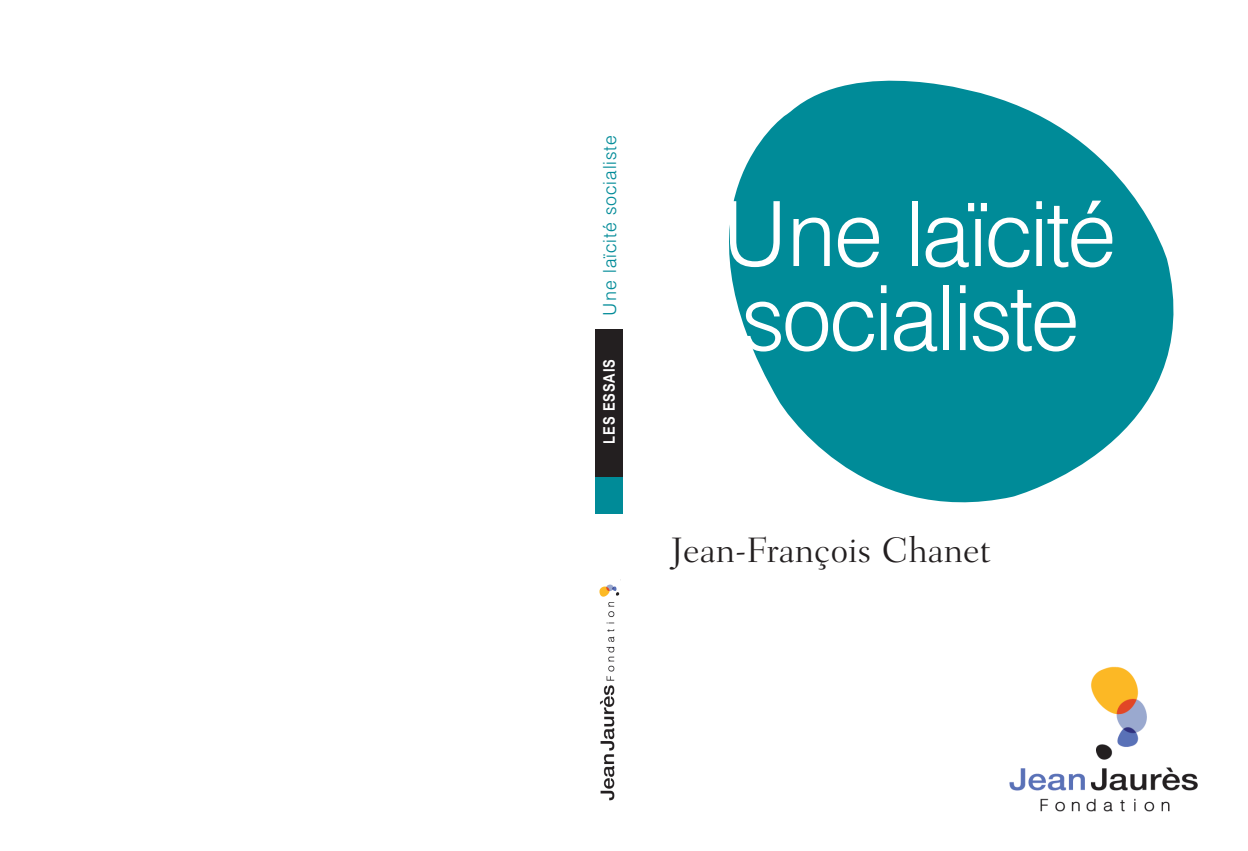
<style>
.page{position:relative;width:1248px;height:851px;background:#fff}
.page>*{position:absolute;margin:0;border:0;box-sizing:border-box;transform-origin:0 0}
.t1{font:300 90px/84px "AT Triumvirate";letter-spacing:-.02em;color:#fff}
.t2{font:300 36px "Fairfield LH";color:#231f20}
.t3{font:300 18px "AT Triumvirate";letter-spacing:.055em;color:#008b98}
.t4{font:700 16px "Arial Narrow";letter-spacing:.045em;color:#fff}
</style>
<div class="page">
<svg style="left:729px;top:80px;width:445px;height:423px;fill:#008b98"></svg>
<img style="left:1009px;top:666px;width:189px;height:146px">
<div style="left:594px;top:329px;width:28px;height:148px;background:#231f20"></div>
<div style="left:594px;top:477px;width:28px;height:36px;background:#008b98"></div>
<img style="left:600px;top:602px;width:15px;height:199px">
<img style="left:599px;top:584px;width:21px;height:13px">
<p class="t3" style="left:603px;top:315px;width:182px;rotate:-90deg">Une laïcité socialiste</p>
<p class="t4" style="left:599px;top:443px;width:86px;rotate:-90deg">LES ESSAIS</p>
<h1 class="t1" style="left:721px;top:201px;width:396px">Une laïcité socialiste</h1>
<h2 class="t2" style="left:670px;top:535px;width:322px">Jean-François Chanet</h2>
</div>
